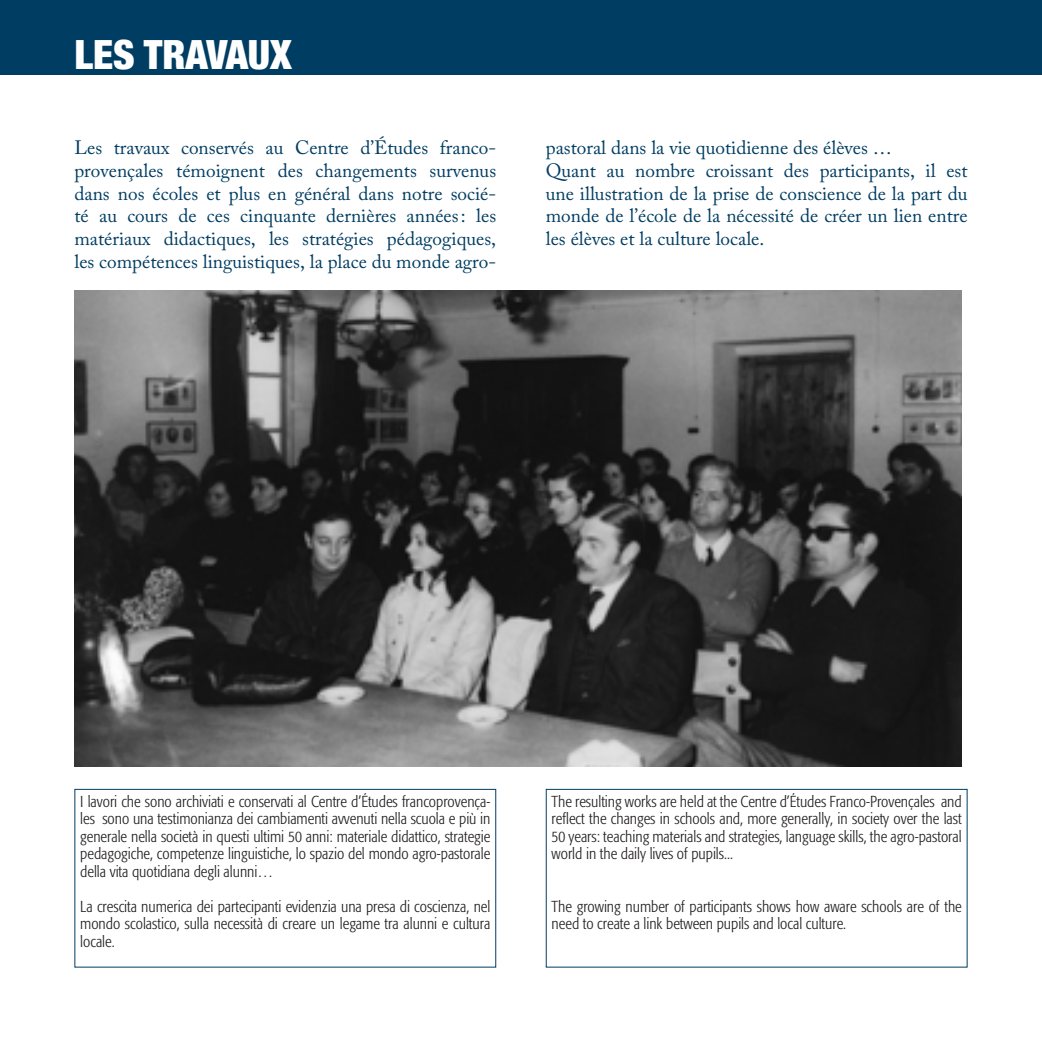
<style>
.page{position:relative;width:1042px;height:1042px;background:#fff}
.page>*{position:absolute;margin:0;border:0;box-sizing:border-box;transform-origin:0 0}
.t1{font:900 condensed 40.25px "Helvetica Neue";color:#fff}
.t2{font:19.25px/22.8px "Adobe Caslon Pro";color:#003d62;text-align:justify}
.t3{font:300 condensed 15.75px/17.5px "Formata";color:#231f20;text-align:justify}
</style>
<div class="page">
<div style="left:0;top:0;width:1042px;height:74px;background:#003d62"></div>
<div style="left:74px;top:789px;width:422px;height:178px;border:1px solid #003d62"></div>
<div style="left:546px;top:789px;width:421px;height:178px;border:1px solid #003d62"></div>
<img style="left:74px;top:290px;width:887px;height:476px">
<h1 class="t1" style="left:74px;top:30px;width:219px">LES TRAVAU X</h1>
<p class="t2" style="left:74px;top:136px;width:423px">Les travaux conservés au Centre d’Études franco&shy;provençales témoignent des changements survenus dans nos écoles et plus en général dans notre socié&shy;té au cours de ces cinquante dernières années: les matériaux didactiques, les stratégies pédagogiques, les compétences linguistiques, la place du monde agro-</p>
<p class="t2" style="left:546px;top:136px;width:423px;text-align:left">pastoral dans la vie quotidienne des élèves …<br>Quant au nombre croissant des participants, il est une illustration de la prise de conscience de la part du monde de l’école de la nécessité de créer un lien entre les élèves et la culture locale.</p>
<p class="t3" style="left:80px;top:792px;width:411px">I lavori che sono archiviati e conservati al Centre d’Études francoprovença&shy;les sono una testimonianza dei cambiamenti avvenuti nella scuola e più in generale nella società in questi ultimi 50 anni: materiale didattico, strategie pedagogiche, competenze linguistiche, lo spazio del mondo agro-pastorale della vita quotidiana degli alunni…</p>
<p class="t3" style="left:80px;top:897px;width:412px">La crescita numerica dei partecipanti evidenzia una presa di coscienza, nel mondo scolastico, sulla necessità di creare un legame tra alunni e cultura locale.</p>
<p class="t3" style="left:552px;top:792px;width:411px">The resulting works are held at the Centre d’Études Franco-Provençales and reflect the changes in schools and, more generally, in society over the last 50 years: teaching materials and strategies, language skills, the agro-pastoral world in the daily lives of pupils...</p>
<p class="t3" style="left:552px;top:897px;width:412px">The growing number of participants shows how aware schools are of the need to create a link between pupils and local culture.</p>
</div>
